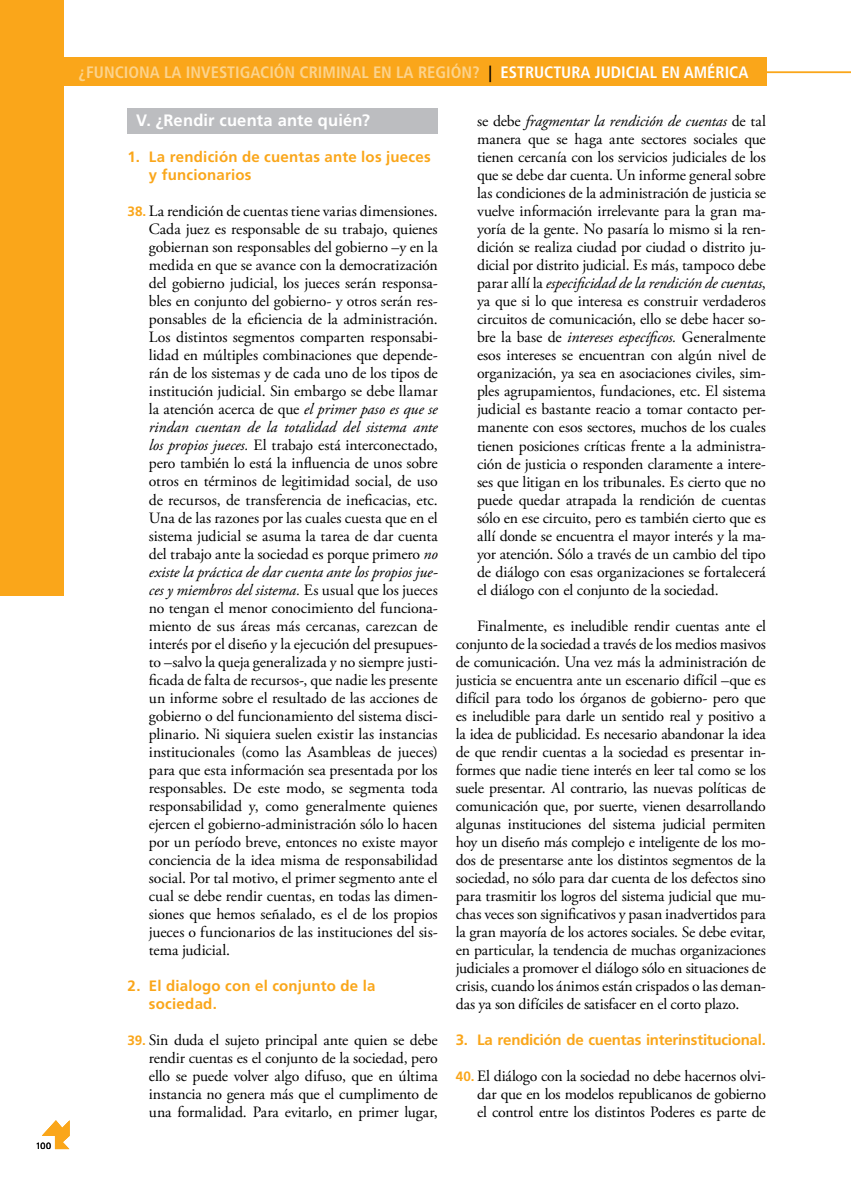
<style>
.page{position:relative;width:851px;height:1191px;background:#fff}
.page>*{position:absolute;margin:0;border:0;box-sizing:border-box;transform-origin:0 0}
.t1{font:700 condensed 16.5px "Frutiger LT Std";color:#fcd38c}
.t2{font:700 16.5px "Frutiger LT Std";letter-spacing:.01em;color:#fff}
.t3{font:15.75px/18px "Adobe Garamond Pro";letter-spacing:-.01em;color:#000;text-align:justify}
.t4{font:700 15px/18px "Frutiger LT Std";letter-spacing:.01em;color:#faa61a}
.t5{font:700 15px "Frutiger LT Std";letter-spacing:-.015em;color:#faa61a}
.t6{font:300 9px "Frutiger LT Std";color:#000}
.s1{color:#000}
.s2{color:#fff}
.s3{font-family:"Frutiger LT Std";font-weight:700;font-size:13.5px;color:#faa61a}
.s4{font-style:italic}
</style>
<div class="page">
<svg style="left:42px;top:1120px;width:28px;height:29px"></svg>
<hr style="left:0;top:72px;width:850px;height:1px;background:#faa61a">
<div style="left:0;top:57px;width:766px;height:29px;background:#faa61a"></div>
<div style="left:0;top:0;width:64px;height:595px;background:#faa61a"></div>
<div style="left:128px;top:108px;width:309px;height:26px;background:#bcbdc0"></div>
<p class="t6" style="left:36px;top:1140px;width:17px">100</p>
<p class="t1" style="left:79px;top:62px;width:671px">¿FUNCIONA LA INVESTIGACIÓN CRIMINAL EN LA REGIÓN? <span class="s1">|</span> <span class="s2">ESTRUCTURA JUDICIAL EN AMÉRICA</span></p>
<p class="t2" style="left:136px;top:111px;width:235px">V. ¿Rendir cuenta ante quién?</p>
<p class="t4" style="left:149px;top:148px;width:283px;text-indent:-21px">1. La rendición de cuentas ante los jueces y funcionarios</p>
<p class="t3" style="left:149px;top:203px;width:290px;text-indent:-21px"><span class="s3">38.</span> La rendición de cuentas tiene varias dimensiones.<br>Cada juez es responsable de su trabajo, quienes gobiernan son responsables del gobierno –y en la medida en que se avance con la democratización del gobierno judicial, los jueces serán responsa&shy;bles en conjunto del gobierno- y otros serán res&shy;ponsables de la eficiencia de la administración.<br>Los distintos segmentos comparten responsabi&shy;lidad en múltiples combinaciones que depende&shy;rán de los sistemas y de cada uno de los tipos de institución judicial. Sin embargo se debe llamar la atención acerca de que <span class="s4">el primer paso es que se rindan cuentan de la totalidad del sistema ante los propios jueces.</span> El trabajo está interconectado, pero también lo está la influencia de unos sobre otros en términos de legitimidad social, de uso de recursos, de transferencia de ineficacias, etc.<br>Una de las razones por las cuales cuesta que en el sistema judicial se asuma la tarea de dar cuenta del trabajo ante la sociedad es porque primero <span class="s4">no existe la práctica de dar cuenta ante los propios jue&shy;ces y miembros del sistema.</span> Es usual que los jueces no tengan el menor conocimiento del funciona&shy;miento de sus áreas más cercanas, carezcan de interés por el diseño y la ejecución del presupues&shy;to –salvo la queja generalizada y no siempre justi&shy;ficada de falta de recursos-, que nadie les presente un informe sobre el resultado de las acciones de gobierno o del funcionamiento del sistema disci&shy;plinario. Ni siquiera suelen existir las instancias institucionales (como las Asambleas de jueces) para que esta información sea presentada por los responsables. De este modo, se segmenta toda responsabilidad y, como generalmente quienes ejercen el gobierno-administración sólo lo hacen por un período breve, entonces no existe mayor conciencia de la idea misma de responsabilidad social. Por tal motivo, el primer segmento ante el cual se debe rendir cuentas, en todas las dimen&shy;siones que hemos señalado, es el de los propios jueces o funcionarios de las instituciones del sis&shy;tema judicial.</p>
<p class="t4" style="left:149px;top:976px;width:228px;text-indent:-21px">2. El dialogo con el conjunto de la sociedad.</p>
<p class="t3" style="left:149px;top:1031px;width:290px;text-indent:-21px"><span class="s3">39.</span> Sin duda el sujeto principal ante quien se debe rendir cuentas es el conjunto de la sociedad, pero ello se puede volver algo difuso, que en última instancia no genera más que el cumplimento de una formalidad. Para evitarlo, en primer lugar,</p>
<p class="t3" style="left:477px;top:113px;width:290px">se debe <span class="s4">fragmentar la rendición de cuentas</span> de tal manera que se haga ante sectores sociales que tienen cercanía con los servicios judiciales de los que se debe dar cuenta. Un informe general sobre las condiciones de la administración de justicia se vuelve información irrelevante para la gran ma&shy;yoría de la gente. No pasaría lo mismo si la ren&shy;dición se realiza ciudad por ciudad o distrito ju&shy;dicial por distrito judicial. Es más, tampoco debe parar allí la <span class="s4">especificidad de la rendición de cuentas</span>, ya que si lo que interesa es construir verdaderos circuitos de comunicación, ello se debe hacer so&shy;bre la base de <span class="s4">intereses específicos.</span> Generalmente esos intereses se encuentran con algún nivel de organización, ya sea en asociaciones civiles, sim&shy;ples agrupamientos, fundaciones, etc. El sistema judicial es bastante reacio a tomar contacto per&shy;manente con esos sectores, muchos de los cuales tienen posiciones críticas frente a la administra&shy;ción de justicia o responden claramente a intere&shy;ses que litigan en los tribunales. Es cierto que no puede quedar atrapada la rendición de cuentas sólo en ese circuito, pero es también cierto que es allí donde se encuentra el mayor interés y la ma&shy;yor atención. Sólo a través de un cambio del tipo de diálogo con esas organizaciones se fortalecerá el diálogo con el conjunto de la sociedad.</p>
<p class="t3" style="left:455px;top:617px;width:311px;text-indent:21px">Finalmente, es ineludible rendir cuentas ante el conjunto de la sociedad a través de los medios masivos de comunicación. Una vez más la administración de justicia se encuentra ante un escenario difícil –que es difícil para todo los órganos de gobierno- pero que es ineludible para darle un sentido real y positivo a la idea de publicidad. Es necesario abandonar la idea de que rendir cuentas a la sociedad es presentar in&shy;formes que nadie tiene interés en leer tal como se los suele presentar. Al contrario, las nuevas políticas de comunicación que, por suerte, vienen desarrollando algunas instituciones del sistema judicial permiten hoy un diseño más complejo e inteligente de los mo&shy;dos de presentarse ante los distintos segmentos de la sociedad, no sólo para dar cuenta de los defectos sino para trasmitir los logros del sistema judicial que mu&shy;chas veces son significativos y pasan inadvertidos para la gran mayoría de los actores sociales. Se debe evitar, en particular, la tendencia de muchas organizaciones judiciales a promover el diálogo sólo en situaciones de crisis, cuando los ánimos están crispados o las deman&shy;das ya son difíciles de satisfacer en el corto plazo.</p>
<p class="t5" style="left:455px;top:1030px;width:311px">3. La rendición de cuentas interinstitucional.</p>
<p class="t3" style="left:477px;top:1067px;width:290px;text-indent:-21px"><span class="s3">40.</span> El diálogo con la sociedad no debe hacernos olvi&shy;dar que en los modelos republicanos de gobierno el control entre los distintos Poderes es parte de</p>
</div>
